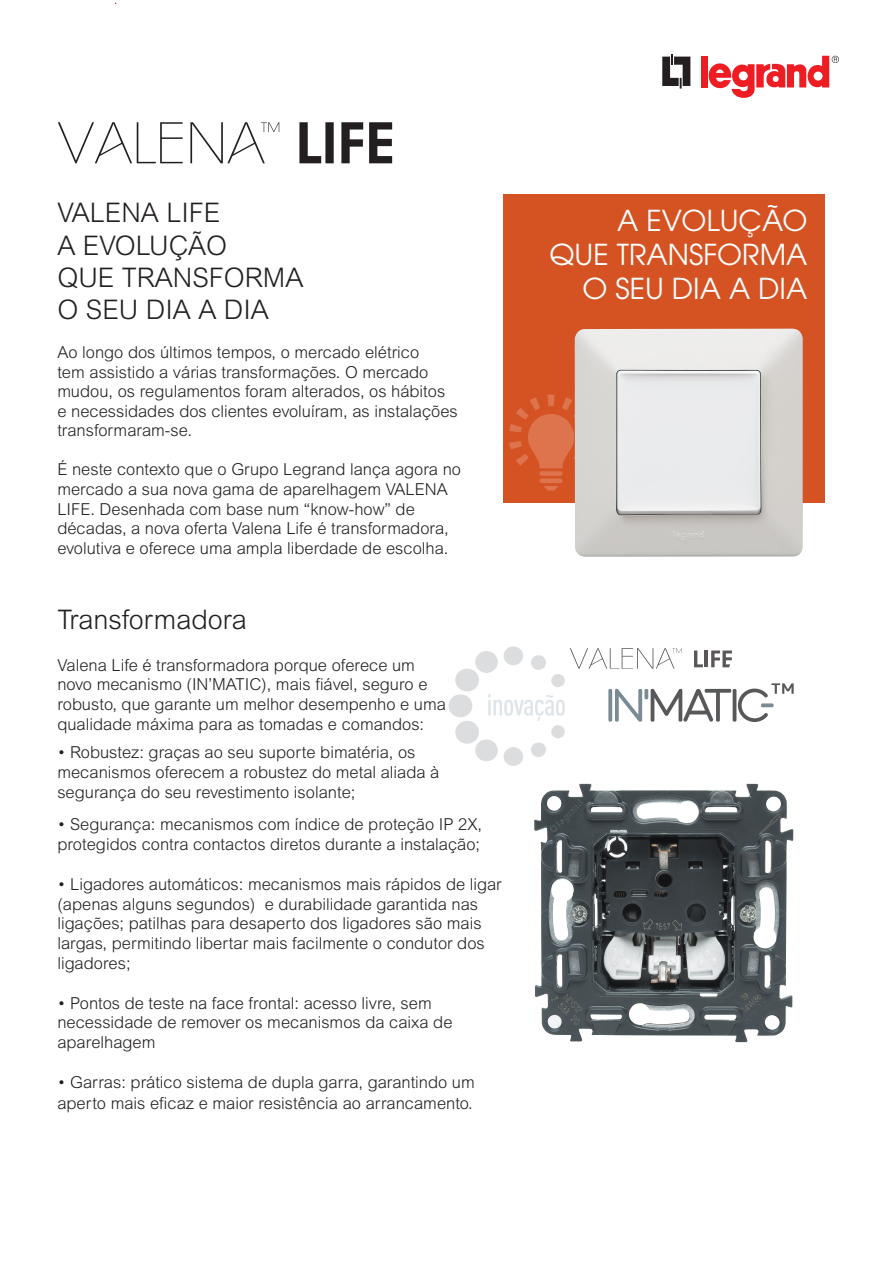
<style>
.page{position:relative;width:893px;height:1263px;background:#fff}
.page>*{position:absolute;margin:0;border:0;box-sizing:border-box;transform-origin:0 0}
.t1{font:28.8px "ITC Avant Garde W1 G";color:#fff}
.t2{font:300 27px "Arial";color:#231f20}
.t3{font:300 16.5px/19.8px "Arial";color:#231f20}
</style>
<div class="page">
<div style="left:504px;top:195px;width:321px;height:308px;background:#d55323"></div>
<div style="left:539px;top:478px;width:23px;height:5px;background:#dd744e;border-radius:2px"></div>
<div style="left:539px;top:471px;width:23px;height:5px;background:#dd744e;border-radius:2px"></div>
<svg style="left:544px;top:486px;width:14px;height:4px"></svg>
<svg style="left:509px;top:394px;width:66px;height:74px"></svg>
<img style="left:575px;top:329px;width:228px;height:228px">
<svg style="left:58px;top:122px;width:125px;height:41px"></svg>
<svg style="left:190px;top:122px;width:89px;height:41px"></svg>
<svg style="left:299px;top:122px;width:93px;height:41px"></svg>
<img style="left:534px;top:784px;width:224px;height:258px">
<svg style="left:662px;top:54px;width:28px;height:35px"></svg>
<div style="left:701px;top:56px;width:6px;height:31px;background:#ee1d23"></div>
<svg style="left:709px;top:56px;width:130px;height:42px"></svg>
<svg style="left:738px;top:683px;width:56px;height:39px"></svg>
<hr style="left:733px;top:689px;width:3px;height:33px;background:#57585a">
<svg style="left:651px;top:689px;width:80px;height:33px"></svg>
<svg style="left:608px;top:689px;width:4px;height:33px"></svg>
<svg style="left:615px;top:689px;width:27px;height:33px"></svg>
<svg style="left:644px;top:689px;width:4px;height:10px"></svg>
<svg style="left:761px;top:703px;width:13px;height:4px"></svg>
<svg style="left:570px;top:648px;width:112px;height:21px"></svg>
<svg style="left:694px;top:650px;width:9px;height:17px"></svg>
<hr style="left:705px;top:650px;width:3px;height:17px;background:#231f20">
<svg style="left:711px;top:650px;width:21px;height:17px"></svg>
<div style="left:551px;top:674px;width:14px;height:13px;background:#dcdddf;border-radius:50%"></div>
<div style="left:531px;top:655px;width:15px;height:15px;background:#dcdddf;border-radius:50%"></div>
<div style="left:504px;top:646px;width:19px;height:19px;background:#dcdddf;border-radius:50%"></div>
<div style="left:475px;top:651px;width:23px;height:22px;background:#dcdddf;border-radius:50%"></div>
<div style="left:455px;top:669px;width:24px;height:22px;background:#dcdddf;border-radius:50%"></div>
<div style="left:551px;top:725px;width:14px;height:13px;background:#dcdddf;border-radius:50%"></div>
<div style="left:531px;top:742px;width:15px;height:15px;background:#dcdddf;border-radius:50%"></div>
<div style="left:504px;top:747px;width:19px;height:19px;background:#dcdddf;border-radius:50%"></div>
<div style="left:475px;top:739px;width:23px;height:22px;background:#dcdddf;border-radius:50%"></div>
<div style="left:455px;top:721px;width:24px;height:23px;background:#dcdddf;border-radius:50%"></div>
<div style="left:449px;top:694px;width:23px;height:23px;background:#dcdddf;border-radius:50%"></div>
<svg style="left:488px;top:694px;width:77px;height:27px"></svg>
<p class="t2" style="left:57px;top:197px;width:165px">VALENA LIFE</p>
<p class="t2" style="left:57px;top:230px;width:171px">A EVOLUÇÃO</p>
<p class="t2" style="left:57px;top:262px;width:248px">QUE TRANSFORMA</p>
<p class="t2" style="left:57px;top:295px;width:213px">O SEU DIA A DIA</p>
<p class="t3" style="left:57px;top:343px;width:402px">Ao longo dos últimos tempos, o mercado elétrico<br>tem assistido a várias transformações. O mercado mudou, os regulamentos foram alterados, os hábitos e necessidades dos clientes evoluíram, as instalações transformaram-se.</p>
<p class="t3" style="left:57px;top:460px;width:405px">É neste contexto que o Grupo Legrand lança agora no mercado a sua nova gama de aparelhagem VALENA LIFE. Desenhada com base num “know-how” de décadas, a nova oferta Valena Life é transformadora, evolutiva e oferece uma ampla liberdade de escolha.</p>
<p class="t2" style="left:57px;top:604px;width:191px">Transformadora</p>
<p class="t3" style="left:57px;top:655px;width:390px">Valena Life é transformadora porque oferece um novo mecanismo (IN’MATIC), mais fiável, seguro e robusto, que garante um melhor desempenho e uma qualidade máxima para as tomadas e comandos:</p>
<p class="t3" style="left:57px;top:742px;width:384px">• Robustez: graças ao seu suporte bimatéria, os mecanismos oferecem a robustez do metal aliada à segurança do seu revestimento isolante;</p>
<p class="t3" style="left:57px;top:815px;width:426px">• Segurança: mecanismos com índice de proteção IP 2X, protegidos contra contactos diretos durante a instalação;</p>
<p class="t3" style="left:57px;top:874px;width:446px">• Ligadores automáticos: mecanismos mais rápidos de ligar (apenas alguns segundos) e durabilidade garantida nas ligações; patilhas para desaperto dos ligadores são mais largas, permitindo libertar mais facilmente o condutor dos ligadores;</p>
<p class="t3" style="left:57px;top:993px;width:397px">• Pontos de teste na face frontal: acesso livre, sem necessidade de remover os mecanismos da caixa de aparelhagem</p>
<p class="t3" style="left:57px;top:1071px;width:419px;line-height:21.6px">• Garras: prático sistema de dupla garra, garantindo um aperto mais eficaz e maior resistência ao arrancamento.</p>
<p class="t1" style="left:617px;top:203px;width:192px">A EVOLUÇÃO</p>
<p class="t1" style="left:550px;top:237px;width:259px">QUE TRANSFORMA</p>
<p class="t1" style="left:582px;top:271px;width:226px">O SEU DIA A DIA</p>
</div>
